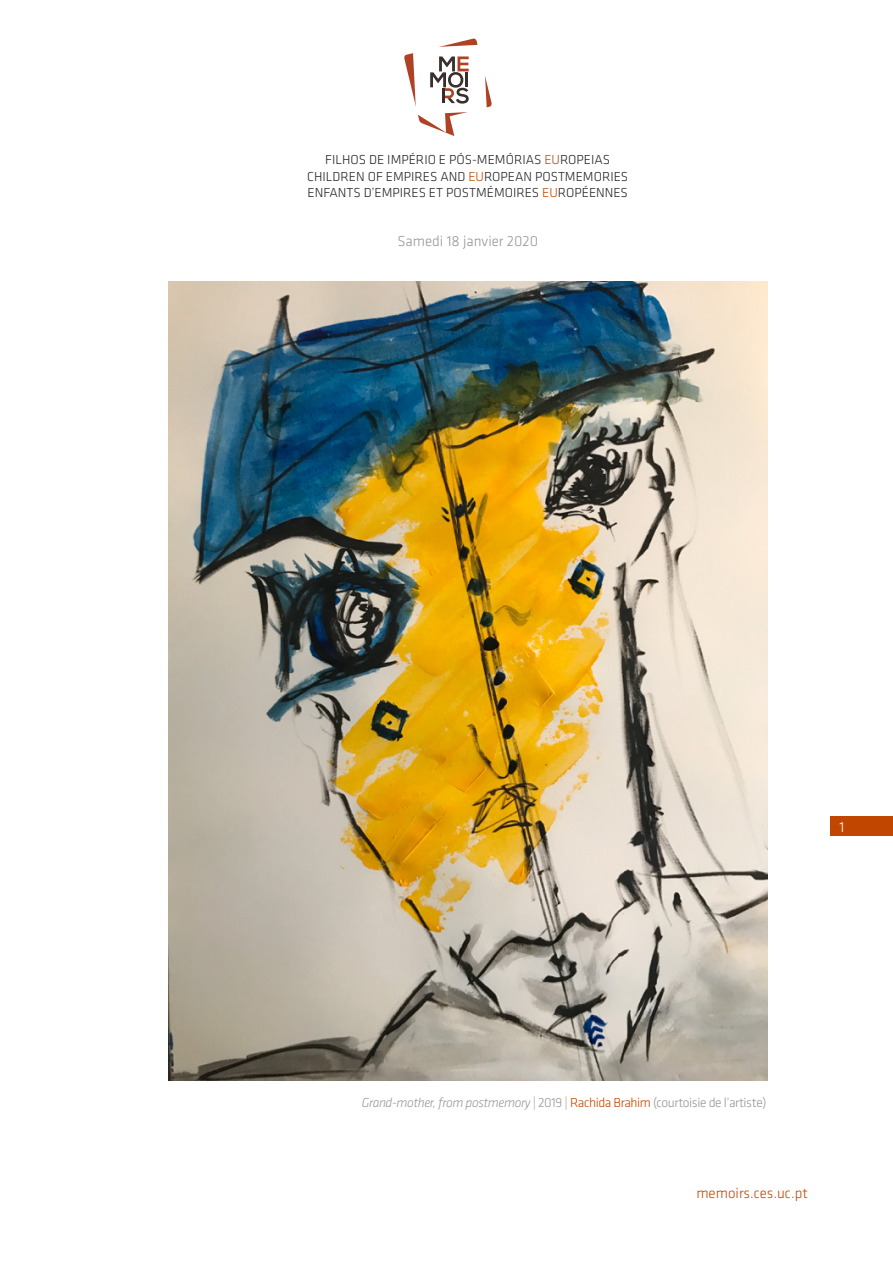
<style>
.page{position:relative;width:893px;height:1263px;background:#fff}
.page>*{position:absolute;margin:0;border:0;box-sizing:border-box;transform-origin:0 0}
.t1{font:300 15px "Klavika";color:#939598}
.t2{font:300 15px "Klavika";color:#c14600}
.t3{font:300 15px "Klavika";color:#fff}
.t4{font:300 13.5px/16.5px "Klavika";color:#231f20;text-align:center}
.t5{font:300 13.5px "Klavika";letter-spacing:-.03em;color:#939598}
.s1{color:#c14600}
.s2{font-style:italic}
</style>
<div class="page">
<div style="left:830px;top:817px;width:63px;height:19px;background:#c14600"></div>
<svg style="left:404px;top:38px;width:88px;height:98px"></svg>
<hr style="left:442px;top:88px;width:3px;height:15px;background:#382d2a">
<img style="left:168px;top:281px;width:599px;height:800px">
<p class="t4" style="left:307px;top:152px;width:322px">FILHOS DE IMPÉRIO E PÓS-MEMÓRIAS <span class="s1">EU</span>ROPEIAS<br>CHILDREN OF EMPIRES AND <span class="s1">EU</span>ROPEAN POSTMEMORIES<br>ENFANTS D’EMPIRES ET POSTMÉMOIRES <span class="s1">EU</span>ROPÉENNES</p>
<p class="t1" style="left:397px;top:233px;width:142px">Samedi 18 janvier 2020</p>
<p class="t3" style="left:840px;top:819px;width:6px">1</p>
<p class="t5" style="left:362px;top:1095px;width:406px"><span class="s2">Grand-mother, from postmemory</span> | 2019 | <span class="s1">Rachida Brahim</span> (courtoisie de l’artiste)</p>
<p class="t2" style="left:696px;top:1185px;width:113px">memoirs.ces.uc.pt</p>
</div>
